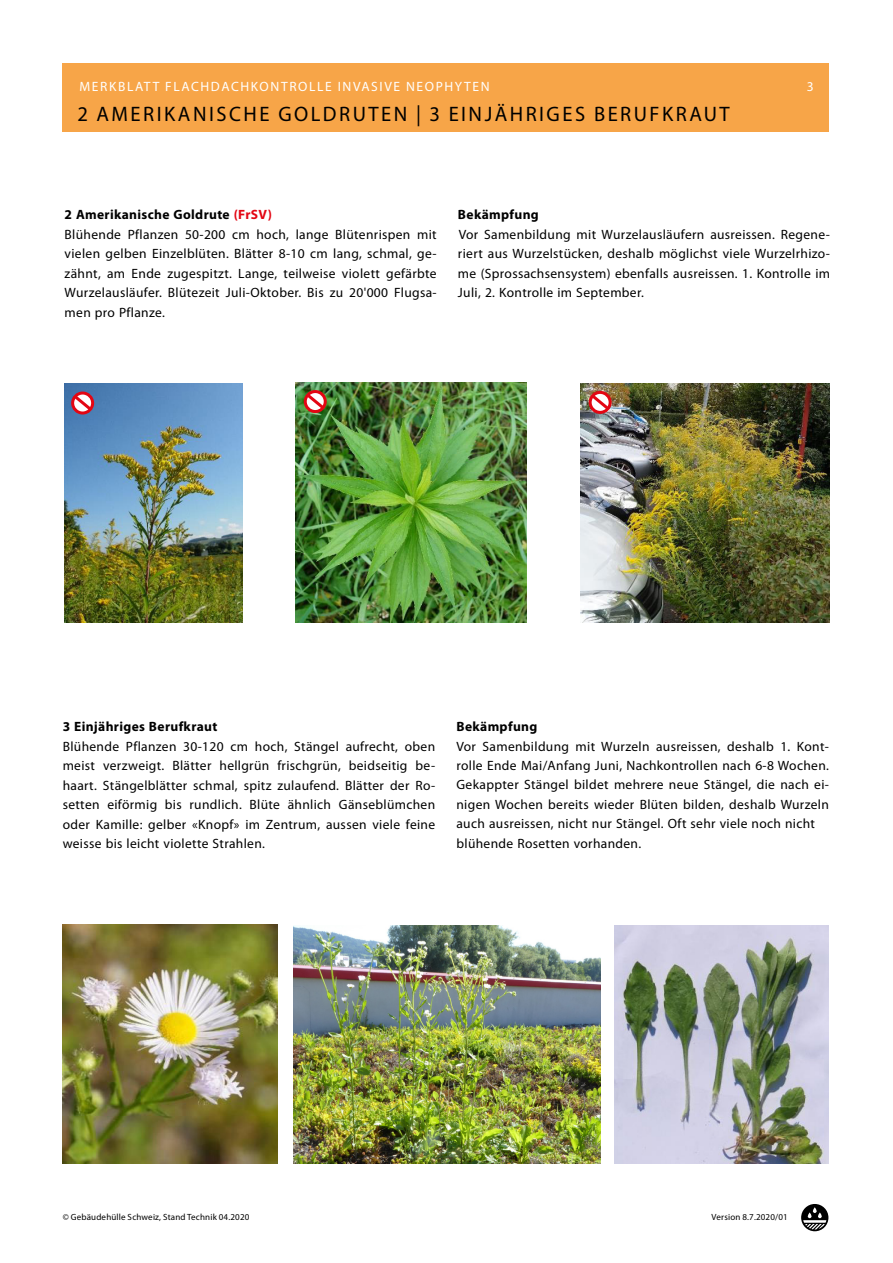
<style>
.page{position:relative;width:893px;height:1263px;background:#fff}
.page>*{position:absolute;margin:0;border:0;box-sizing:border-box;transform-origin:0 0}
.t1{font:21px "Myriad Pro";letter-spacing:.12em;color:#000}
.t2{font:13.5px/19.5px "Myriad Pro";letter-spacing:.025em;color:#000}
.t3{font:13.5px "Myriad Pro";letter-spacing:.12em;color:#fff}
.t4{font:700 13.5px "Myriad Pro";letter-spacing:.025em;color:#000}
.t5{font:9px "Myriad Pro";letter-spacing:.02em;color:#000}
.s1{font-weight:700}
.s2{font-weight:700;color:#e30613}
</style>
<div class="page">
<div style="left:62px;top:64px;width:767px;height:68px;background:#f7a548"></div>
<svg style="left:801px;top:1204px;width:27px;height:27px"></svg>
<svg style="left:803px;top:1208px;width:23px;height:21px"></svg>
<img style="left:64px;top:384px;width:179px;height:238px">
<img style="left:295px;top:383px;width:231px;height:239px">
<img style="left:580px;top:384px;width:249px;height:238px">
<div style="left:71px;top:391px;width:23px;height:23px;border:3px solid #e30613;border-radius:50%"></div>
<svg style="left:71px;top:392px;width:24px;height:22px"></svg>
<div style="left:304px;top:390px;width:23px;height:23px;border:3px solid #e30613;border-radius:50%"></div>
<svg style="left:303px;top:391px;width:24px;height:21px"></svg>
<div style="left:589px;top:391px;width:23px;height:23px;border:3px solid #e30613;border-radius:50%"></div>
<svg style="left:588px;top:392px;width:24px;height:21px"></svg>
<img style="left:63px;top:925px;width:214px;height:238px">
<img style="left:293px;top:926px;width:308px;height:238px">
<img style="left:615px;top:926px;width:214px;height:238px">
<p class="t3" style="left:80px;top:79px;width:412px">MERKBLATT FLACHDACHKONTROLLE INVASIVE NEOPHYTEN</p>
<p class="t3" style="left:807px;top:79px;width:8px">3</p>
<h1 class="t1" style="left:77px;top:102px;width:654px">2 AMERIKANISCHE GOLDRUTEN | 3 EINJÄHRIGES BERUFKRAUT</h1>
<p class="t2" style="left:65px;top:205px;width:374px"><span class="s1">2 Amerikanische Goldrute</span> <span class="s2">(FrSV)<br></span>Blühende Pflanzen 50-200 cm hoch, lange Blütenrispen mit vielen gelben Einzelblüten. Blätter 8-10 cm lang, schmal, ge&shy;zähnt, am Ende zugespitzt. Lange, teilweise violett gefärbte Wurzelausläufer. Blütezeit Juli-Oktober. Bis zu 20'000 Flugsa&shy;men pro Pflanze.</p>
<p class="t4" style="left:458px;top:207px;width:82px">Bekämpfung</p>
<p class="t2" style="left:458px;top:225px;width:374px;text-align:justify">Vor Samenbildung mit Wurzelausläufern ausreissen. Regene&shy;riert aus Wurzelstücken, deshalb möglichst viele Wurzelrhizo&shy;me (Sprossachsensystem) ebenfalls ausreissen. 1. Kontrolle im Juli, 2. Kontrolle im September.</p>
<p class="t4" style="left:63px;top:719px;width:156px">3 Einjähriges Berufkraut</p>
<p class="t2" style="left:63px;top:736px;width:374px;text-align:justify">Blühende Pflanzen 30-120 cm hoch, Stängel aufrecht, oben meist verzweigt. Blätter hellgrün frischgrün, beidseitig be&shy;haart. Stängelblätter schmal, spitz zulaufend. Blätter der Ro&shy;setten eiförmig bis rundlich. Blüte ähnlich Gänseblümchen oder Kamille: gelber «Knopf» im Zentrum, aussen viele feine weisse bis leicht violette Strahlen.</p>
<p class="t4" style="left:456px;top:719px;width:82px">Bekämpfung</p>
<p class="t2" style="left:456px;top:736px;width:374px">Vor Samenbildung mit Wurzeln ausreissen, deshalb 1. Kont&shy;rolle Ende Mai/Anfang Juni, Nachkontrollen nach 6-8 Wochen.<br>Gekappter Stängel bildet mehrere neue Stängel, die nach ei&shy;nigen Wochen bereits wieder Blüten bilden, deshalb Wurzeln auch ausreissen, nicht nur Stängel. Oft sehr viele noch nicht blühende Rosetten vorhanden.</p>
<p class="t5" style="left:63px;top:1212px;width:188px">© Gebäudehülle Schweiz, Stand Technik 04.2020</p>
<p class="t5" style="left:712px;top:1212px;width:78px">Version 8.7.2020/01</p>
</div>
